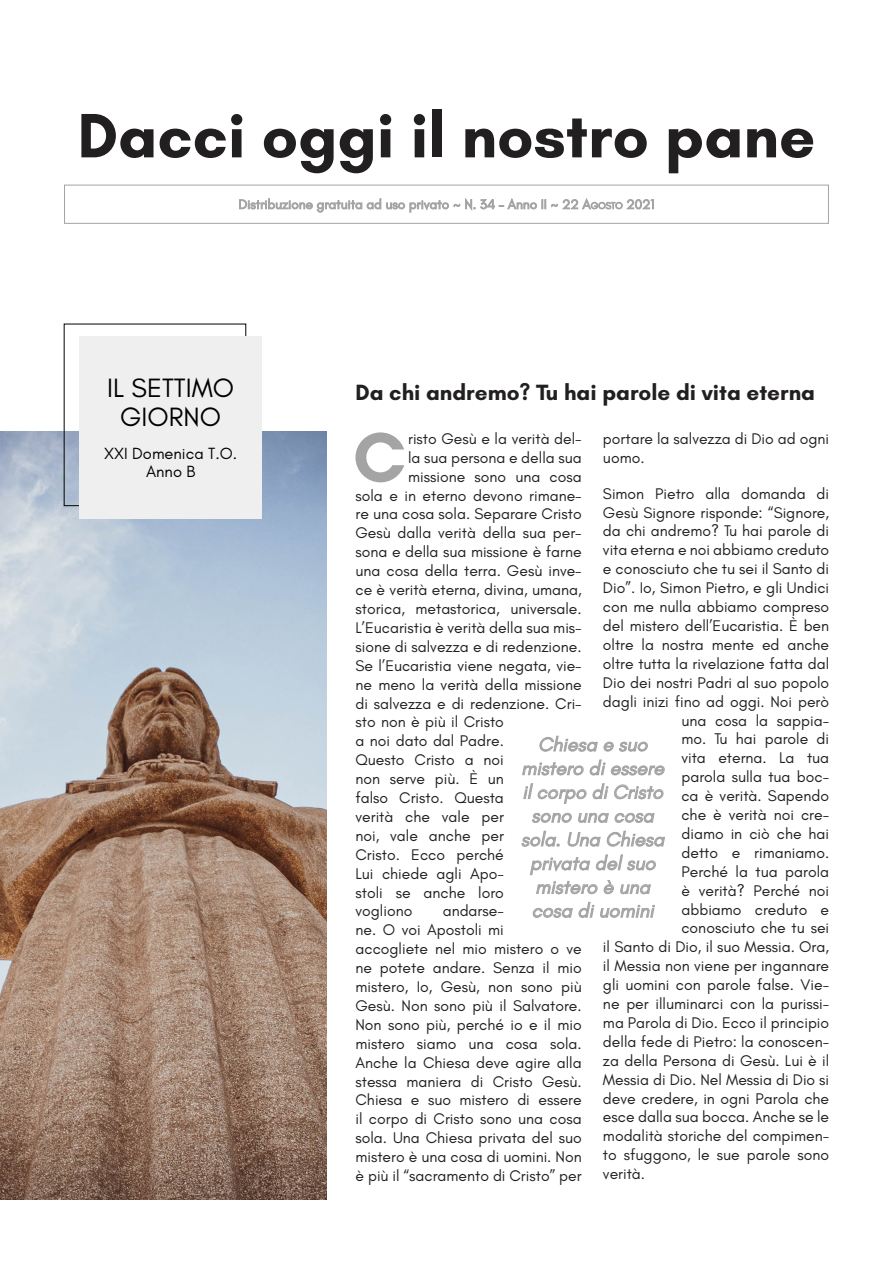
<style>
.page{position:relative;width:893px;height:1263px;background:#fff}
.page>*{position:absolute;margin:0;border:0;box-sizing:border-box;transform-origin:0 0}
.t1{font:700 71.4px "Glacial Indifference";color:#a4a4a4}
.t2{font:700 63.75px "Glacial Indifference";color:#221f20}
.t3{font:27px/28.5px "Glacial Indifference";color:#000;text-align:center}
.t4{font:700 22.5px "Glacial Indifference";color:#221f20}
.t5{font:italic 19.8px/23.7px "Glacial Indifference";color:#a4a4a4;text-align:center}
.t6{font:16.5px/18px "Glacial Indifference";color:#000;text-align:center}
.t7{font:15.75px/18.9px "Glacial Indifference";color:#221f20}
</style>
<div class="page">
<div style="left:64px;top:185px;width:765px;height:39px;border:1px solid #a4a4a4"></div>
<svg style="left:239px;top:198px;width:415px;height:14px"></svg>
<img style="left:0;top:431px;width:326px;height:768px">
<div style="left:80px;top:336px;width:182px;height:183px;background:#efefef"></div>
<svg style="left:539px;top:735px;width:109px;height:17px"></svg>
<svg style="left:522px;top:759px;width:143px;height:45px"></svg>
<svg style="left:532px;top:812px;width:40px;height:11px"></svg>
<svg style="left:578px;top:812px;width:31px;height:11px"></svg>
<svg style="left:615px;top:812px;width:40px;height:11px"></svg>
<svg style="left:521px;top:830px;width:39px;height:17px"></svg>
<svg style="left:567px;top:830px;width:98px;height:17px"></svg>
<svg style="left:530px;top:854px;width:126px;height:64px"></svg>
<h2 class="t2" style="left:78px;top:96px;width:739px">Dacci oggi il nostro pane</h2>
<h3 class="t3" style="left:107px;top:374px;width:128px">IL SETTIMO<br>GIORNO</h3>
<p class="t6" style="left:104px;top:445px;width:135px">XXI Domenica T.O.<br>Anno B</p>
<h3 class="t4" style="left:355px;top:379px;width:461px">Da chi andremo? Tu hai parole di vita eterna</h3>
<h1 class="t1" style="left:353px;top:413px;width:55px">C</h1>
<p class="t7" style="left:408px;top:429px;width:175px">risto Gesù e la verità del-</p>
<p class="t7" style="left:603px;top:429px;width:228px">portare la salvezza di Dio ad ogni uomo.</p>
<p class="t7" style="left:603px;top:484px;width:228px">Simon Pietro alla domanda di</p>
<p class="t7" style="left:603px;top:503px;width:228px">Gesù Signore risponde: “Signore,</p>
<p class="t7" style="left:603px;top:522px;width:228px">da chi andremo? Tu hai parole di</p>
<p class="t7" style="left:603px;top:541px;width:228px">vita eterna e noi abbiamo creduto</p>
<p class="t7" style="left:603px;top:560px;width:228px">e conosciuto che tu sei il Santo di</p>
<p class="t7" style="left:603px;top:579px;width:228px">Dio”. Io, Simon Pietro, e gli Undici</p>
<p class="t7" style="left:603px;top:598px;width:228px">con me nulla abbiamo compreso</p>
<p class="t7" style="left:603px;top:616px;width:228px">del mistero dell’Eucaristia. È ben</p>
<p class="t7" style="left:603px;top:635px;width:228px">oltre la nostra mente ed anche</p>
<p class="t7" style="left:603px;top:654px;width:228px">oltre tutta la rivelazione fatta dal</p>
<p class="t7" style="left:603px;top:673px;width:228px">Dio dei nostri Padri al suo popolo</p>
<p class="t7" style="left:603px;top:692px;width:228px">dagli inizi fino ad oggi. Noi però</p>
<p class="t7" style="left:681px;top:711px;width:149px">una cosa la sappia-</p>
<p class="t7" style="left:681px;top:730px;width:149px">mo. Tu hai parole di</p>
<p class="t7" style="left:681px;top:749px;width:149px">vita eterna. La tua</p>
<p class="t7" style="left:681px;top:768px;width:149px">parola sulla tua boc-</p>
<p class="t7" style="left:681px;top:787px;width:149px">ca è verità. Sapendo</p>
<p class="t7" style="left:681px;top:805px;width:149px">che è verità noi cre-</p>
<p class="t7" style="left:681px;top:824px;width:149px">diamo in ciò che hai</p>
<p class="t7" style="left:681px;top:843px;width:149px">detto e rimaniamo.</p>
<p class="t7" style="left:681px;top:862px;width:149px">Perché la tua parola</p>
<p class="t7" style="left:681px;top:881px;width:149px">è verità? Perché noi</p>
<p class="t7" style="left:681px;top:900px;width:149px">abbiamo creduto e</p>
<p class="t7" style="left:681px;top:919px;width:149px">conosciuto che tu sei</p>
<p class="t7" style="left:603px;top:938px;width:228px">il Santo di Dio, il suo Messia. Ora,</p>
<p class="t7" style="left:603px;top:957px;width:228px">il Messia non viene per ingannare</p>
<p class="t7" style="left:603px;top:976px;width:228px">gli uomini con parole false. Vie-</p>
<p class="t7" style="left:603px;top:994px;width:228px">ne per illuminarci con la purissi-</p>
<p class="t7" style="left:603px;top:1013px;width:228px">ma Parola di Dio. Ecco il principio</p>
<p class="t7" style="left:603px;top:1032px;width:228px">della fede di Pietro: la conoscen-</p>
<p class="t7" style="left:603px;top:1051px;width:228px">za della Persona di Gesù. Lui è il</p>
<p class="t7" style="left:603px;top:1070px;width:228px">Messia di Dio. Nel Messia di Dio si</p>
<p class="t7" style="left:603px;top:1089px;width:228px">deve credere, in ogni Parola che</p>
<p class="t7" style="left:603px;top:1108px;width:228px">esce dalla sua bocca. Anche se le</p>
<p class="t7" style="left:603px;top:1127px;width:228px">modalità storiche del compimen-</p>
<p class="t7" style="left:603px;top:1146px;width:228px">to sfuggono, le sue parole sono</p>
<p class="t7" style="left:603px;top:1165px;width:44px">verità.</p>
<p class="t7" style="left:408px;top:448px;width:175px">la sua persona e della sua</p>
<p class="t7" style="left:408px;top:467px;width:175px">missione sono una cosa</p>
<p class="t7" style="left:355px;top:486px;width:228px">sola e in eterno devono rimane-</p>
<p class="t7" style="left:355px;top:505px;width:228px">re una cosa sola. Separare Cristo</p>
<p class="t7" style="left:355px;top:524px;width:228px">Gesù dalla verità della sua per-</p>
<p class="t7" style="left:355px;top:543px;width:228px">sona e della sua missione è farne</p>
<p class="t7" style="left:355px;top:562px;width:228px">una cosa della terra. Gesù inve-</p>
<p class="t7" style="left:355px;top:581px;width:228px">ce è verità eterna, divina, umana,</p>
<p class="t7" style="left:355px;top:599px;width:228px">storica, metastorica, universale.</p>
<p class="t7" style="left:355px;top:618px;width:228px">L’Eucaristia è verità della sua mis-</p>
<p class="t7" style="left:355px;top:637px;width:228px">sione di salvezza e di redenzione.</p>
<p class="t7" style="left:355px;top:656px;width:228px">Se l’Eucaristia viene negata, vie-</p>
<p class="t7" style="left:355px;top:675px;width:228px">ne meno la verità della missione</p>
<p class="t7" style="left:355px;top:694px;width:228px">di salvezza e di redenzione. Cri-</p>
<p class="t7" style="left:355px;top:713px;width:150px">sto non è più il Cristo</p>
<p class="t7" style="left:355px;top:732px;width:150px">a noi dato dal Padre.</p>
<p class="t7" style="left:355px;top:751px;width:150px">Questo Cristo a noi</p>
<p class="t7" style="left:355px;top:770px;width:150px">non serve più. È un</p>
<p class="t7" style="left:355px;top:788px;width:150px">falso Cristo. Questa</p>
<p class="t7" style="left:355px;top:807px;width:150px">verità che vale per</p>
<p class="t7" style="left:355px;top:826px;width:150px">noi, vale anche per</p>
<p class="t7" style="left:355px;top:845px;width:150px">Cristo. Ecco perché</p>
<p class="t7" style="left:355px;top:864px;width:150px">Lui chiede agli Apo-</p>
<p class="t7" style="left:355px;top:883px;width:150px">stoli se anche loro</p>
<p class="t7" style="left:355px;top:902px;width:58px">vogliono</p>
<p class="t5" style="left:521px;top:733px;width:145px">Chiesa e suo mistero di essere il corpo di Cristo sono una cosa sola. Una Chiesa privata del suo mistero è una cosa di uomini</p>
<p class="t7" style="left:355px;top:902px;width:228px;text-indent:87px">andarse-<br>ne. O voi Apostoli mi<br>accogliete nel mio mistero o ve ne potete andare. Senza il mio mistero, Io, Gesù, non sono più<br>Gesù. Non sono più il Salvatore.<br>Non sono più, perché io e il mio mistero siamo una cosa sola.<br>Anche la Chiesa deve agire alla stessa maniera di Cristo Gesù.<br>Chiesa e suo mistero di essere il corpo di Cristo sono una cosa sola. Una Chiesa privata del suo mistero è una cosa di uomini. Non è più il “sacramento di Cristo” per</p>
</div>
